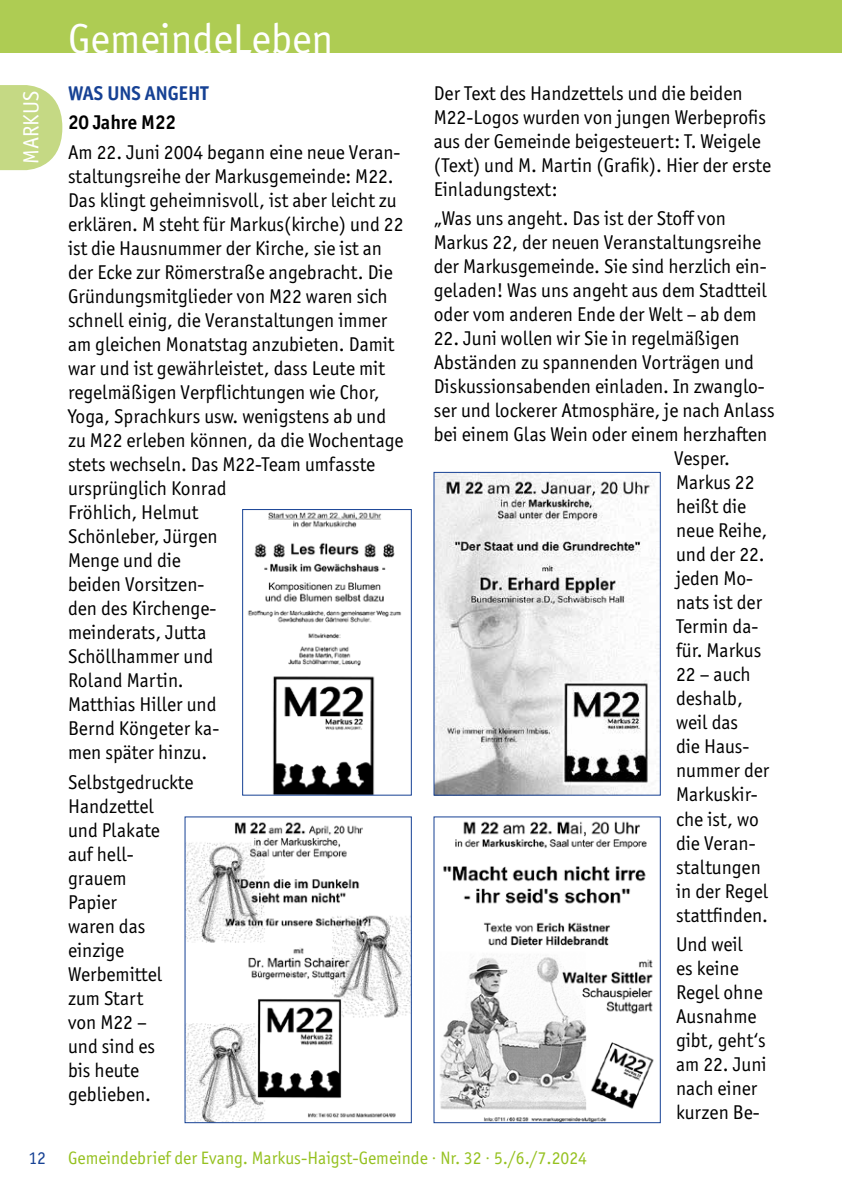
<style>
.page{position:relative;width:842px;height:1191px;background:#fff}
.page>*{position:absolute;margin:0;border:0;box-sizing:border-box;transform-origin:0 0}
.t1{font:42px "Officina Sans ITC Pro";color:#fff}
.t2{font:22px "Officina Sans";color:#fff}
.t3{font:20px/24px "Officina Sans ITC Pro";color:#000}
.t4{font:700 20px "Officina Sans ITC Pro";color:#164194}
.t5{font:700 20px "Officina Sans ITC Pro";color:#000}
.t6{font:18px "Officina Sans ITC Pro";color:#95c11f}
.s1{color:#164194}
</style>
<div class="page">
<div style="left:0;top:0;width:842px;height:53px;background:#aecc53"></div>
<svg style="left:0;top:85px;width:62px;height:85px;background:#cbdd91"></svg>
<img style="left:248px;top:512px;width:153px;height:281px">
<div style="left:242px;top:509px;width:170px;height:286px;border:1px solid #164194"></div>
<img style="left:187px;top:822px;width:223px;height:299px">
<div style="left:185px;top:816px;width:227px;height:307px;border:1px solid #164194"></div>
<img style="left:436px;top:474px;width:216px;height:319px">
<img style="left:439px;top:821px;width:215px;height:300px">
<p class="t2" style="left:18px;top:164px;width:74px;rotate:-90deg">MARKUS</p>
<h1 class="t1" style="left:68px;top:14px;width:267px">GemeindeLeben</h1>
<p class="t4" style="left:68px;top:80px;width:142px">WAS UNS ANGEHT</p>
<p class="t5" style="left:68px;top:110px;width:110px">20 Jahre M22</p>
<p class="t3" style="left:68px;top:140px;width:337px">Am 22. Juni 2004 begann eine neue Veran&shy;staltungsreihe der Markusgemeinde: M22.<br>Das klingt geheimnisvoll, ist aber leicht zu erklären. M steht für Markus(kirche) und 22 ist die Hausnummer der Kirche, sie ist an der Ecke zur Römerstraße angebracht. Die<br>Gründungsmitglieder von M22 waren sich schnell einig, die Veranstaltungen immer am gleichen Monatstag anzubieten. Damit war und ist gewährleistet, dass Leute mit regelmäßigen Verpflichtungen wie Chor,<br>Yoga, Sprachkurs usw. wenigstens ab und zu M22 erleben können, da die Wochentage stets wechseln. Das M22-Team umfasste ursprünglich Konrad<br>Fröhlich, Helmut<br>Schönleber, Jürgen<br>Menge und die<br>beiden Vorsitzen-<br>den des Kirchenge-<br>meinderats, Jutta<br>Schöllhammer und<br>Roland Martin.<br>Matthias Hiller und<br>Bernd Köngeter ka-<br>men später hinzu.</p>
<p class="t3" style="left:68px;top:770px;width:127px">Selbstgedruckte<br>Handzettel<br>und Plakate<br>auf hell&shy;grauem<br>Papier<br>waren das einzige<br>Werbemittel zum Start<br>von M22 –<br>und sind es<br>bis heute geblieben.</p>
<p class="t3" style="left:434px;top:81px;width:339px">Der Text des Handzettels und die beiden M22-Logos wurden von jungen Werbeprofis aus der Gemeinde beigesteuert: T. Weigele (Text) und M. Martin (Grafik). Hier der erste Einladungstext:</p>
<p class="t3" style="left:434px;top:206px;width:335px">„Was uns angeht. Das ist der Stoff von Markus 22, der neuen Veranstaltungsreihe der Markusgemeinde. Sie sind herzlich ein&shy;geladen! Was uns angeht aus dem Stadtteil oder vom anderen Ende der Welt – ab dem</p>
<p class="t3" style="left:434px;top:326px;width:307px">22. Juni wollen wir Sie in regelmäßigen</p>
<p class="t3" style="left:434px;top:350px;width:322px">Abständen zu spannenden Vorträgen und</p>
<p class="t3" style="left:434px;top:374px;width:333px">Diskussionsabenden einladen. In zwanglo-</p>
<p class="t3" style="left:434px;top:398px;width:343px">ser und lockerer Atmosphäre, je nach Anlass</p>
<p class="t3" style="left:434px;top:422px;width:335px">bei einem Glas Wein oder einem herzhaften</p>
<p class="t3" style="left:674px;top:446px;width:57px">Vesper.</p>
<p class="t3" style="left:676px;top:470px;width:80px">Markus 22</p>
<p class="t3" style="left:676px;top:494px;width:72px">heißt die</p>
<p class="t3" style="left:676px;top:518px;width:93px">neue Reihe,</p>
<p class="t3" style="left:676px;top:542px;width:90px">und der 22.</p>
<p class="t3" style="left:676px;top:566px;width:79px">jeden Mo-</p>
<p class="t3" style="left:676px;top:590px;width:88px">nats ist der</p>
<p class="t3" style="left:676px;top:614px;width:84px">Termin da-</p>
<p class="t3" style="left:676px;top:638px;width:87px">für. Markus</p>
<p class="t3" style="left:676px;top:662px;width:76px">22 – auch</p>
<p class="t3" style="left:676px;top:686px;width:68px">deshalb,</p>
<p class="t3" style="left:676px;top:710px;width:64px">weil das</p>
<p class="t3" style="left:676px;top:734px;width:75px">die Haus-</p>
<p class="t3" style="left:676px;top:758px;width:95px">nummer der</p>
<p class="t3" style="left:676px;top:782px;width:83px">Markuskir-</p>
<p class="t3" style="left:676px;top:806px;width:84px">che ist, wo</p>
<p class="t3" style="left:676px;top:830px;width:81px">die Veran-</p>
<p class="t3" style="left:676px;top:854px;width:86px">staltungen</p>
<p class="t3" style="left:676px;top:878px;width:94px">in der Regel</p>
<p class="t3" style="left:676px;top:902px;width:93px">stattfinden.</p>
<p class="t3" style="left:676px;top:932px;width:92px">Und weil<br>es keine<br>Regel ohne<br>Ausnahme gibt, geht‘s am 22. Juni nach einer kurzen Be-</p>
<p class="t6" style="left:28px;top:1147px;width:560px"><span class="s1">12</span> Gemeindebrief der Evang. Markus-Haigst-Gemeinde · Nr. 32 · 5./6./7.2024</p>
</div>
